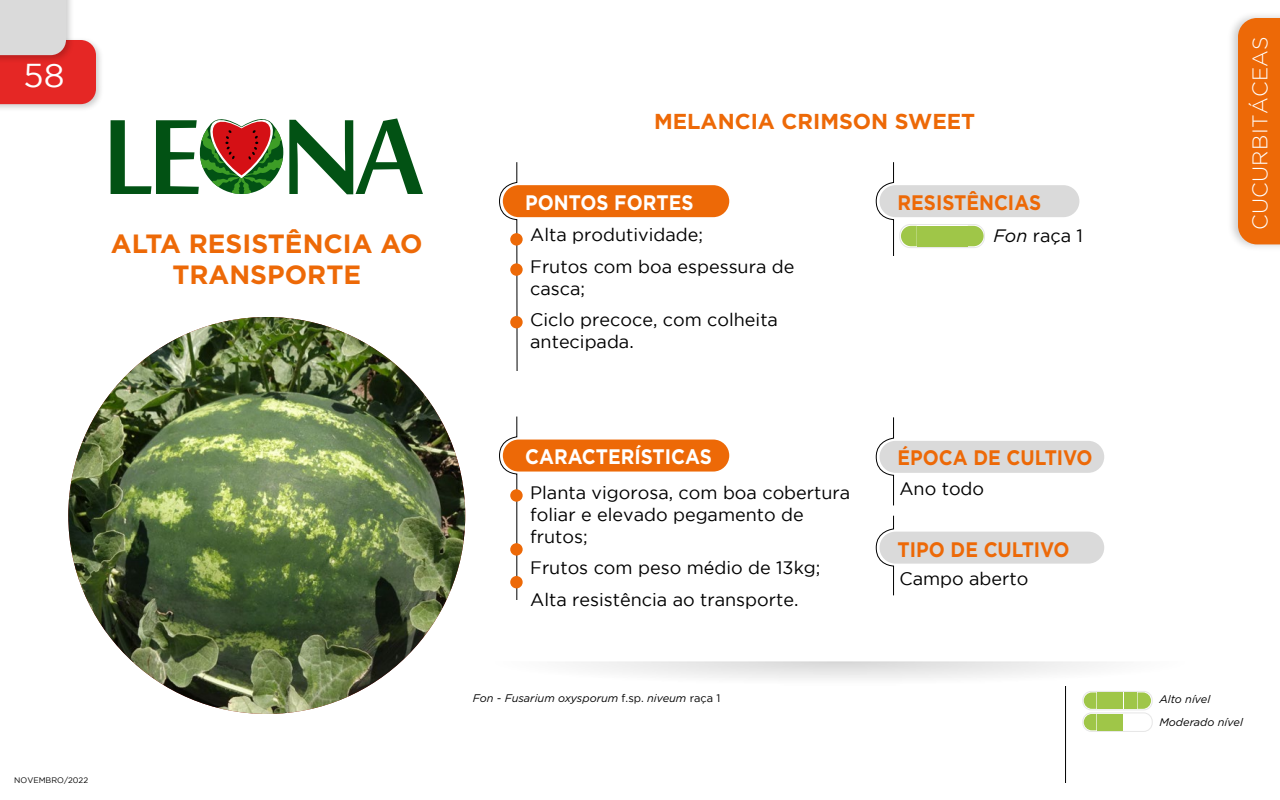
<style>
.page{position:relative;width:1280px;height:800px;background:#fff}
.page>*{position:absolute;margin:0;border:0;box-sizing:border-box;transform-origin:0 0}
.t1{font:33px "Gotham";color:#fff}
.t2{font:700 26.4px/31.7px "Gotham";color:#ed6907;text-align:center}
.t3{font:700 21.6px "Gotham";color:#ed6907}
.t4{font:300 21.1px "Gotham";letter-spacing:.015em;color:#fff}
.t5{font:700 21px "Gotham";color:#ed6907;scale:.9 1}
.t6{font:700 21px "Gotham";color:#fff;scale:.9 1}
.t7{font:18px/31.6px "Gotham";color:#000}
.t8{font:italic 11px/23.2px "Gotham";color:#000}
.t9{font:8px "Gotham";color:#000}
.s1{font-style:italic}
.s2{font-style:normal}
</style>
<div class="page">
<div style="left:0;top:36px;width:105px;height:77px;background:#000;opacity:.2"></div>
<svg style="left:0;top:0;width:96px;height:104px"></svg>
<div style="left:880px;top:185px;width:199px;height:32px;background:#dadada;border-radius:16px"></div>
<svg style="left:876px;top:162px;width:18px;height:94px"></svg>
<div style="left:503px;top:440px;width:226px;height:32px;background:#ed6907;border-radius:16px"></div>
<svg style="left:499px;top:416px;width:18px;height:184px"></svg>
<div style="left:503px;top:185px;width:226px;height:32px;background:#ed6907;border-radius:16px"></div>
<svg style="left:499px;top:162px;width:19px;height:209px"></svg>
<div style="left:510px;top:233px;width:13px;height:13px;background:#ed6907;border-radius:50%"></div>
<svg style="left:510px;top:489px;width:13px;height:13px"></svg>
<div style="left:1082px;top:691px;width:71px;height:19px;border:1px solid #e6e6e6;border-radius:9px"></div>
<div style="left:1097px;top:692px;width:13px;height:17px;background:#9fc648"></div>
<div style="left:1110px;top:692px;width:13px;height:17px;background:#9fc648"></div>
<svg style="left:1138px;top:692px;width:13px;height:17px"></svg>
<div style="left:1124px;top:692px;width:13px;height:17px;background:#9fc648"></div>
<div style="left:1082px;top:713px;width:71px;height:19px;border:1px solid #e6e6e6;border-radius:9px"></div>
<div style="left:1097px;top:714px;width:13px;height:16px;background:#9fc648"></div>
<svg style="left:1084px;top:692px;width:12px;height:38px"></svg>
<div style="left:1110px;top:714px;width:13px;height:16px;background:#9fc648"></div>
<hr style="left:1065px;top:686px;width:1px;height:97px;background:#000">
<svg style="left:510px;top:263px;width:13px;height:13px"></svg>
<div style="left:880px;top:532px;width:224px;height:32px;background:#dadada;border-radius:16px"></div>
<svg style="left:876px;top:515px;width:18px;height:81px"></svg>
<div style="left:880px;top:441px;width:224px;height:32px;background:#dadada;border-radius:16px"></div>
<svg style="left:876px;top:417px;width:18px;height:89px"></svg>
<div style="left:1226px;top:10px;width:54px;height:242px;background:#000;opacity:.2"></div>
<div style="left:1238px;top:18px;width:42px;height:226px;background:#ed6907"></div>
<div style="left:510px;top:543px;width:13px;height:13px;background:#ed6907;border-radius:50%"></div>
<div style="left:510px;top:576px;width:13px;height:12px;background:#ed6907;border-radius:50%"></div>
<div style="left:510px;top:316px;width:13px;height:12px;background:#ed6907;border-radius:50%"></div>
<svg style="left:111px;top:118px;width:312px;height:76px"></svg>
<img style="left:68px;top:317px;width:397px;height:397px;border-radius:198px">
<div style="left:899px;top:224px;width:86px;height:24px;border:1px solid #e6e6e6;border-radius:11px"></div>
<div style="left:917px;top:226px;width:17px;height:20px;background:#9fc648"></div>
<svg style="left:901px;top:226px;width:16px;height:20px"></svg>
<div style="left:934px;top:226px;width:16px;height:20px;background:#9fc648"></div>
<div style="left:951px;top:226px;width:16px;height:20px;background:#9fc648"></div>
<svg style="left:968px;top:226px;width:16px;height:20px"></svg>
<h1 class="t1" style="left:24px;top:61px;width:42px">58</h1>
<h2 class="t2" style="left:111px;top:228px;width:313px">ALTA RESISTÊNCIA AO<br>TRANSPORTE</h2>
<p class="t9" style="left:14px;top:777px;width:75px">NOVEMBRO/2022</p>
<p class="t3" style="left:654px;top:109px;width:323px">MELANCIA CRIMSON SWEET</p>
<p class="t6" style="left:525px;top:191px;width:188px">PONTOS FORTES</p>
<p class="t7" style="left:530px;top:220px;width:266px">Alta produtividade;<br>Frutos com boa espessura de</p>
<p class="t7" style="left:530px;top:273px;width:249px">casca;<br>Ciclo precoce, com colheita</p>
<p class="t7" style="left:530px;top:325px;width:105px">antecipada.</p>
<p class="t6" style="left:525px;top:445px;width:209px">CARACTERÍSTICAS</p>
<p class="t7" style="left:530px;top:483px;width:322px;line-height:21.6px">Planta vigorosa, com boa cobertura foliar e elevado pegamento de frutos;</p>
<p class="t7" style="left:530px;top:553px;width:292px">Frutos com peso médio de 13kg;<br>Alta resistência ao transporte.</p>
<p class="t5" style="left:898px;top:190px;width:161px">RESISTÊNCIAS</p>
<p class="t7" style="left:993px;top:220px;width:91px"><span class="s1">Fon</span> raça 1</p>
<p class="t5" style="left:898px;top:446px;width:218px">ÉPOCA DE CULTIVO</p>
<p class="t7" style="left:899px;top:473px;width:86px">Ano todo</p>
<p class="t5" style="left:898px;top:538px;width:193px">TIPO DE CULTIVO</p>
<p class="t7" style="left:899px;top:563px;width:131px">Campo aberto</p>
<p class="t4" style="left:1248px;top:230px;width:195px;rotate:-90deg">CUCURBITÁCEAS</p>
<p class="t8" style="left:473px;top:687px;width:249px">Fon - Fusarium oxysporum <span class="s2">f.sp.</span> niveum <span class="s2">raça 1</span></p>
<p class="t8" style="left:1159px;top:688px;width:85px">Alto nível<br>Moderado nível</p>
</div>
